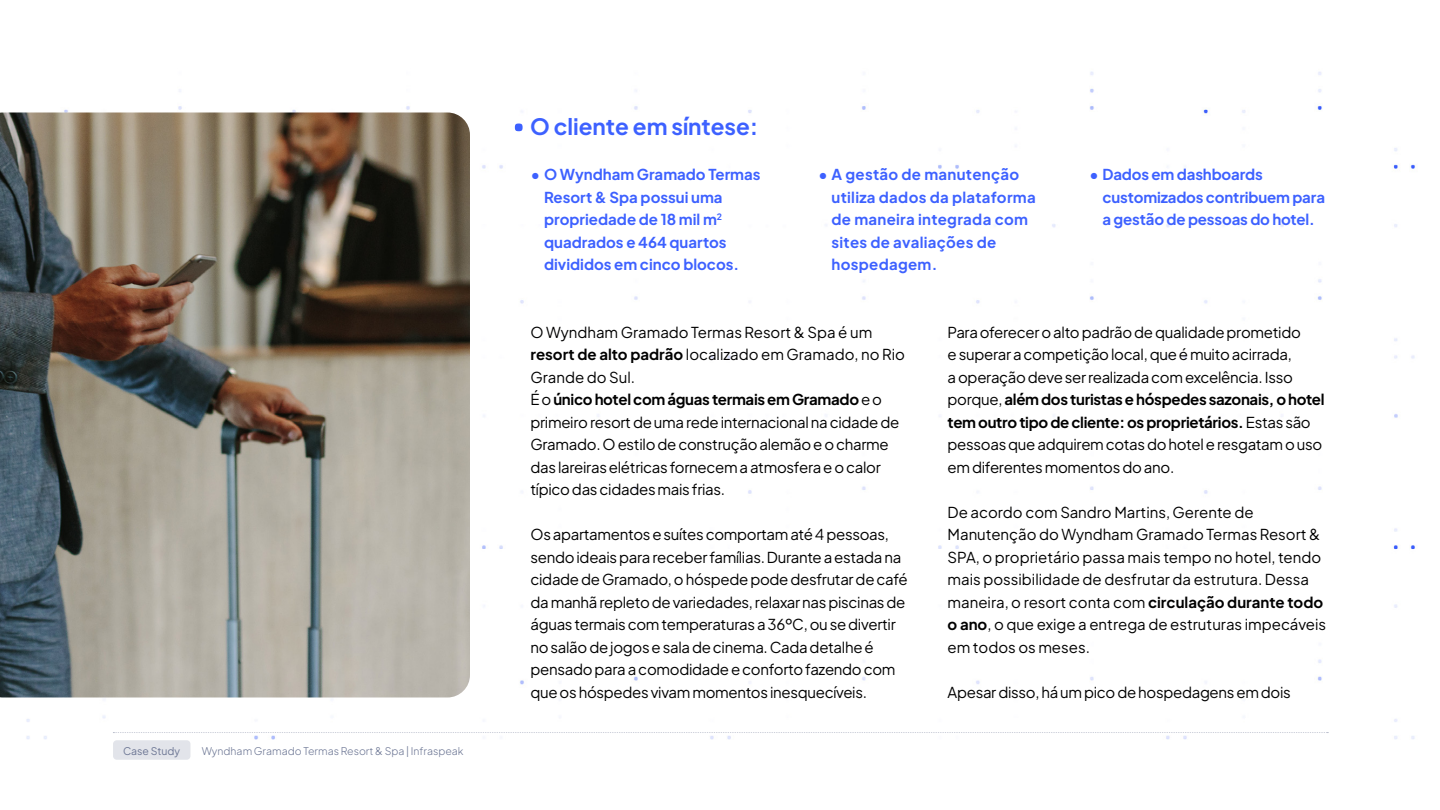
<style>
.page{position:relative;width:1440px;height:810px;background:#fff}
.page>*{position:absolute;margin:0;border:0;box-sizing:border-box;transform-origin:0 0}
.t1{font:700 22.5px "Plus Jakarta Sans";color:#3d61ff}
.t2{font:15px/22.5px "Plus Jakarta Sans";letter-spacing:-.02em;color:#000}
.t3{font:15px/22.5px "Plus Jakarta Sans";color:#000}
.t4{font:700 15px/22.5px "Plus Jakarta Sans";color:#3d61ff}
.t5{font:700 15px/22.5px "Plus Jakarta Sans";letter-spacing:.02em;color:#3d61ff}
.t6{font:300 10.5px "Plus Jakarta Sans";color:#6c7694}
.t7{font:10.5px "Plus Jakarta Sans";color:#6c7694}
.s1{font-weight:700}
</style>
<div class="page">
<div style="left:515px;top:124px;width:8px;height:7px;background:#3d61ff;border-radius:50%"></div>
<img style="left:0;top:112px;width:470px;height:586px">
<svg style="left:113px;top:732px;width:1215px;height:1px"></svg>
<div style="left:113px;top:740px;width:77px;height:20px;background:#e2e4ea;border-radius:4px"></div>
<p class="t7" style="left:123px;top:742px;width:59px">Case Study</p>
<p class="t6" style="left:202px;top:742px;width:263px">Wyndham Gramado Termas Resort &amp; Spa | Infraspeak</p>
<h1 class="t1" style="left:530px;top:109px;width:230px">O cliente em síntese:</h1>
<p class="t4" style="left:544px;top:162px;width:218px;text-indent:-14px">• O Wyndham Gramado Termas<br>Resort &amp; Spa possui uma propriedade de 18 mil m<sup>2 </sup>quadrados e 464 quartos divididos em cinco blocos.</p>
<p class="t5" style="left:832px;top:162px;width:206px;text-indent:-14px">• A gestão de manutenção utiliza dados da plataforma de maneira integrada com sites de avaliações de hospedagem.</p>
<p class="t4" style="left:1103px;top:162px;width:224px;text-indent:-14px">• Dados em dashboards customizados contribuem para a gestão de pessoas do hotel.</p>
<p class="t2" style="left:530px;top:319px;width:376px">O Wyndham Gramado Termas Resort &amp; Spa é um <span class="s1">resort de alto padrão</span> localizado em Gramado, no Rio Grande do Sul.<br>É o <span class="s1">único hotel com águas termais em Gramado</span> e o primeiro resort de uma rede internacional na cidade de Gramado. O estilo de construção alemão e o charme das lareiras elétricas fornecem a atmosfera e o calor típico das cidades mais frias.</p>
<p class="t2" style="left:530px;top:522px;width:379px">Os apartamentos e suítes comportam até 4 pessoas, sendo ideais para receber famílias. Durante a estada na cidade de Gramado, o hóspede pode desfrutar de café da manhã repleto de variedades, relaxar nas piscinas de águas termais com temperaturas a 36ºC, ou se divertir no salão de jogos e sala de cinema. Cada detalhe é pensado para a comodidade e conforto fazendo com que os hóspedes vivam momentos inesquecíveis.</p>
<p class="t2" style="left:948px;top:319px;width:378px">Para oferecer o alto padrão de qualidade prometido<br>e superar a competição local, que é muito acirrada,<br>a operação deve ser realizada com excelência. Isso porque, <span class="s1">além dos turistas e hóspedes sazonais, o hotel tem outro tipo de cliente: os proprietários.</span> Estas são pessoas que adquirem cotas do hotel e resgatam o uso em diferentes momentos do ano.</p>
<p class="t3" style="left:948px;top:499px;width:380px">De acordo com Sandro Martins, Gerente de Manutenção do Wyndham Gramado Termas Resort &amp; SPA, o proprietário passa mais tempo no hotel, tendo mais possibilidade de desfrutar da estrutura. Dessa maneira, o resort conta com <span class="s1">circulação durante todo o ano</span>, o que exige a entrega de estruturas impecáveis em todos os meses.</p>
<p class="t2" style="left:948px;top:679px;width:345px">Apesar disso, há um pico de hospedagens em dois</p>
</div>
